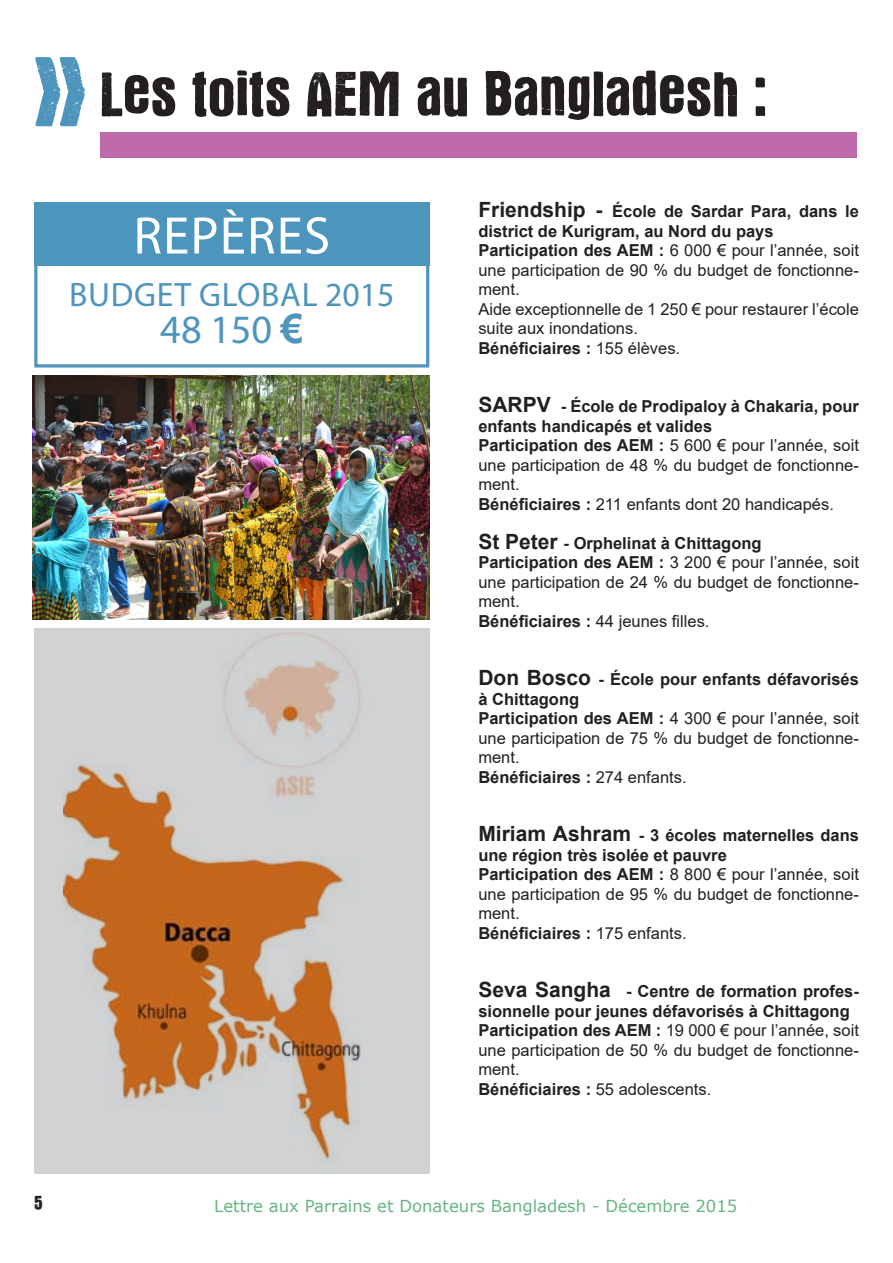
<style>
.page{position:relative;width:893px;height:1263px;background:#fff}
.page>*{position:absolute;margin:0;border:0;box-sizing:border-box;transform-origin:0 0}
.t1{font:66px "Victor";color:#231f20}
.t2{font:53.25px "Myriad Pro";letter-spacing:.02em;color:#fff}
.t3{font:40.35px "Myriad Pro";color:#4e95bd}
.t4{font:33.9px "Myriad Pro";letter-spacing:.02em;color:#4e95bd}
.t5{font:21px "Victor";color:#231f20}
.t6{font:16.5px/19.5px "Arial";color:#231f20;text-align:justify}
.t7{font:700 16.5px/19.5px "Arial";color:#231f20}
.t8{font:16.5px "Verdana";color:#65b582}
.s1{font-family:"Arial";font-weight:700}
.s2{font-size:21px}
.s3{font-weight:700}
.s4{font-weight:400}
</style>
<div class="page">
<div style="left:34px;top:202px;width:395px;height:165px;border:3px solid #4e95bd"></div>
<div style="left:34px;top:202px;width:396px;height:63px;background:#4e95bd"></div>
<img style="left:33px;top:376px;width:397px;height:244px">
<div style="left:100px;top:132px;width:757px;height:25px;background:#bd69aa"></div>
<svg style="left:34px;top:628px;width:396px;height:546px;background:#ccb6a5"></svg>
<p class="t1" style="left:100px;top:61px;width:668px">Les toits AEM au Bangladesh :</p>
<p class="t2" style="left:133px;top:203px;width:198px">REPÈRES</p>
<p class="t4" style="left:69px;top:274px;width:327px">BUDGET GLOBAL 2015</p>
<p class="t3" style="left:160px;top:305px;width:144px">48 150 <span class="s1">€</span></p>
<p class="t7" style="left:478px;top:202px;width:382px"><span class="s2">Friendship -</span> École de Sardar Para, dans le district de Kurigram, au Nord du pays</p>
<p class="t6" style="left:478px;top:241px;width:382px"><span class="s3">Participation des AEM :</span> 6 000 € pour l’année, soit une participation de 90 % du budget de fonctionne&shy;ment.</p>
<p class="t6" style="left:478px;top:299px;width:382px">Aide exceptionnelle de 1 250 € pour restaurer l’école suite aux inondations.</p>
<p class="t7" style="left:478px;top:338px;width:203px">Bénéficiaires : <span class="s4">155 élèves.</span></p>
<p class="t7" style="left:478px;top:397px;width:382px"><span class="s2">SARPV</span> - École de Prodipaloy à Chakaria, pour enfants handicapés et valides</p>
<p class="t6" style="left:478px;top:436px;width:382px"><span class="s3">Participation des AEM :</span> 5 600 € pour l’année, soit une participation de 48 % du budget de fonctionne&shy;ment.</p>
<p class="t6" style="left:478px;top:494px;width:357px"><span class="s3">Bénéficiaires :</span> 211 enfants dont 20 handicapés.</p>
<p class="t7" style="left:478px;top:533px;width:285px"><span class="s2">St Peter</span> - Orphelinat à Chittagong</p>
<p class="t6" style="left:478px;top:553px;width:382px"><span class="s3">Participation des AEM :</span> 3 200 € pour l’année, soit une participation de 24 % du budget de fonctionne&shy;ment.</p>
<p class="t6" style="left:478px;top:611px;width:233px"><span class="s3">Bénéficiaires :</span> 44 jeunes filles.</p>
<p class="t7" style="left:478px;top:670px;width:382px"><span class="s2">Don Bosco</span> - École pour enfants défavorisés à Chittagong</p>
<p class="t6" style="left:478px;top:709px;width:382px"><span class="s3">Participation des AEM :</span> 4 300 € pour l’année, soit une participation de 75 % du budget de fonctionne&shy;ment.</p>
<p class="t7" style="left:478px;top:767px;width:210px">Bénéficiaires : <span class="s4">274 enfants.</span></p>
<p class="t7" style="left:478px;top:826px;width:382px"><span class="s2">Miriam Ashram</span> - 3 écoles maternelles dans une région très isolée et pauvre</p>
<p class="t6" style="left:478px;top:865px;width:382px"><span class="s3">Participation des AEM :</span> 8 800 € pour l’année, soit une participation de 95 % du budget de fonctionne&shy;ment.</p>
<p class="t7" style="left:478px;top:923px;width:210px">Bénéficiaires : <span class="s4">175 enfants.</span></p>
<p class="t7" style="left:478px;top:982px;width:382px"><span class="s2">Seva Sangha</span> - Centre de formation profes&shy;sionnelle pour jeunes défavorisés à Chittagong</p>
<p class="t6" style="left:478px;top:1021px;width:382px"><span class="s3">Participation des AEM :</span> 19 000 € pour l’année, soit une participation de 50 % du budget de fonctionne&shy;ment.</p>
<p class="t7" style="left:478px;top:1079px;width:234px">Bénéficiaires : <span class="s4">55 adolescents.</span></p>
<p class="t5" style="left:34px;top:1192px;width:10px">5</p>
<p class="t8" style="left:214px;top:1194px;width:525px">Lettre aux Parrains et Donateurs Bangladesh - Décembre 2015</p>
</div>
